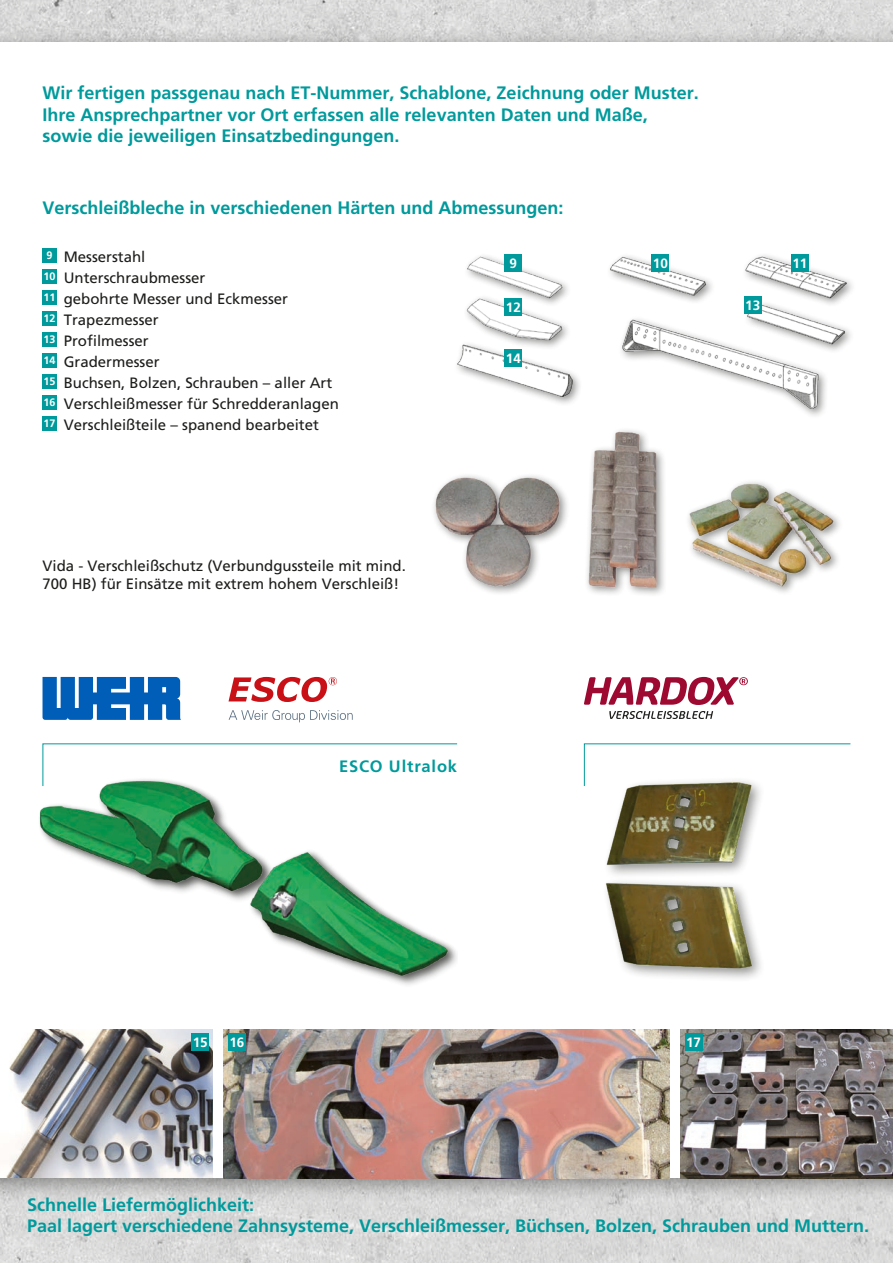
<style>
.page{position:relative;width:893px;height:1263px;background:#fff}
.page>*{position:absolute;margin:0;border:0;box-sizing:border-box;transform-origin:0 0}
.t1{font:700 18px/21.6px "Frutiger";color:#009a9c}
.t2{font:700 16.5px "Frutiger";letter-spacing:.05em;color:#009a9c}
.t3{font:15px/21px "Frutiger";color:#1d1d1b}
.t4{font:700 13.5px "Frutiger";color:#fff}
</style>
<div class="page">
<img style="left:0;top:0;width:893px;height:1263px">
<div style="left:0;top:29px;width:893px;height:1173px;background:#1d1d1b;opacity:.45"></div>
<div style="left:0;top:43px;width:893px;height:1135px;background:#fff"></div>
<img style="left:223px;top:1029px;width:447px;height:149px">
<img style="left:6px;top:1029px;width:207px;height:149px">
<img style="left:680px;top:1029px;width:213px;height:149px">
<svg style="left:584px;top:743px;width:267px;height:43px"></svg>
<svg style="left:42px;top:743px;width:416px;height:32px"></svg>
<div style="left:601px;top:777px;width:165px;height:205px;background:#1d1d1b;opacity:.5"></div>
<img style="left:603px;top:775px;width:153px;height:203px">
<img style="left:39px;top:775px;width:418px;height:210px">
<img style="left:434px;top:475px;width:133px;height:117px">
<img style="left:688px;top:482px;width:149px;height:107px">
<img style="left:587px;top:430px;width:77px;height:165px">
<img style="left:457px;top:255px;width:395px;height:161px">
<div style="left:43px;top:248px;width:14px;height:14px;background:#009a9c"></div>
<div style="left:43px;top:269px;width:14px;height:14px;background:#009a9c"></div>
<div style="left:43px;top:290px;width:14px;height:14px;background:#009a9c"></div>
<div style="left:43px;top:311px;width:14px;height:14px;background:#009a9c"></div>
<div style="left:43px;top:332px;width:14px;height:14px;background:#009a9c"></div>
<div style="left:43px;top:353px;width:14px;height:14px;background:#009a9c"></div>
<div style="left:43px;top:374px;width:14px;height:14px;background:#009a9c"></div>
<div style="left:43px;top:395px;width:14px;height:14px;background:#009a9c"></div>
<div style="left:43px;top:416px;width:14px;height:14px;background:#009a9c"></div>
<div style="left:744px;top:296px;width:18px;height:17px;background:#009a9c"></div>
<div style="left:504px;top:349px;width:18px;height:18px;background:#009a9c"></div>
<div style="left:651px;top:254px;width:18px;height:18px;background:#009a9c"></div>
<div style="left:791px;top:254px;width:18px;height:18px;background:#009a9c"></div>
<div style="left:504px;top:298px;width:18px;height:18px;background:#009a9c"></div>
<div style="left:504px;top:254px;width:18px;height:18px;background:#009a9c"></div>
<div style="left:191px;top:1033px;width:18px;height:18px;background:#009a9c"></div>
<div style="left:228px;top:1033px;width:18px;height:18px;background:#009a9c"></div>
<div style="left:685px;top:1033px;width:17px;height:18px;background:#009a9c"></div>
<svg style="left:584px;top:677px;width:164px;height:28px"></svg>
<svg style="left:609px;top:711px;width:104px;height:8px"></svg>
<svg style="left:229px;top:677px;width:108px;height:25px"></svg>
<svg style="left:229px;top:710px;width:124px;height:12px"></svg>
<svg style="left:43px;top:677px;width:138px;height:43px;background:#2475c2"></svg>
<p class="t1" style="left:43px;top:82px;width:658px">Wir fertigen passgenau nach ET-Nummer, Schablone, Zeichnung oder Muster.<br>Ihre Ansprechpartner vor Ort erfassen alle relevanten Daten und Maße, sowie die jeweiligen Einsatzbedingungen.</p>
<p class="t1" style="left:43px;top:197px;width:523px">Verschleißbleche in verschiedenen Härten und Abmessungen:</p>
<p class="t3" style="left:44px;top:246px;width:297px"><sup>9</sup> Messerstahl<br><sup>10</sup> Unterschraubmesser<br><sup>11</sup> gebohrte Messer und Eckmesser<br><sup>12</sup> Trapezmesser<br><sup>13</sup> Profilmesser<br><sup>14</sup> Gradermesser<br><sup>15</sup> Buchsen, Bolzen, Schrauben – aller Art<br><sup>16</sup> Verschleißmesser für Schredderanlagen<br><sup>17</sup> Verschleißteile – spanend bearbeitet</p>
<p class="t3" style="left:43px;top:556px;width:365px;line-height:18px">Vida - Verschleißschutz (Verbundgussteile mit mind.<br>700 HB) für Einsätze mit extrem hohem Verschleiß!</p>
<p class="t4" style="left:510px;top:255px;width:9px">9</p>
<p class="t4" style="left:506px;top:300px;width:17px">12</p>
<p class="t4" style="left:506px;top:351px;width:17px">14</p>
<p class="t2" style="left:339px;top:756px;width:120px">ESCO Ultralok</p>
<p class="t4" style="left:653px;top:255px;width:17px">10</p>
<p class="t4" style="left:792px;top:255px;width:17px">11</p>
<p class="t4" style="left:745px;top:297px;width:17px">13</p>
<p class="t4" style="left:193px;top:1035px;width:17px">15</p>
<p class="t4" style="left:229px;top:1035px;width:17px">16</p>
<p class="t4" style="left:686px;top:1035px;width:17px">17</p>
<p class="t1" style="left:27px;top:1193px;width:843px">Schnelle Liefermöglichkeit:<br>Paal lagert verschiedene Zahnsysteme, Verschleißmesser, Büchsen, Bolzen, Schrauben und Muttern.</p>
</div>
